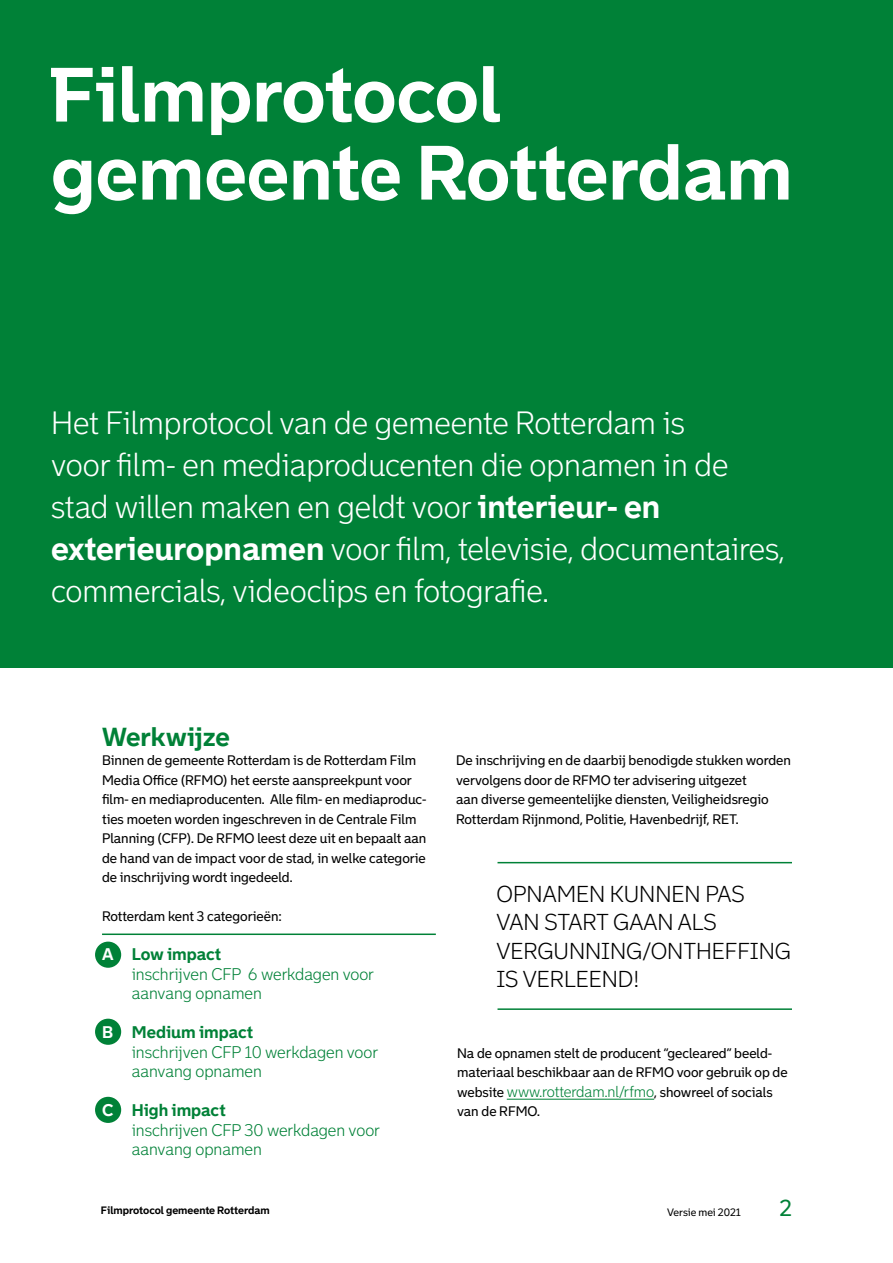
<style>
.page{position:relative;width:893px;height:1263px;background:#fff}
.page>*{position:absolute;margin:0;border:0;box-sizing:border-box;transform-origin:0 0}
.t1{font:75px/78px "Bolder Heading";color:#fff}
.t2{font:300 31.5px/42px "Bolder";color:#fff}
.t3{font:700 25.5px "Bolder";color:#008137}
.t4{font:300 22.5px/28.5px "Bolder";color:#000}
.t5{font:22.5px "Bolder";color:#008137}
.t6{font:300 16.5px/19.5px "Bolder";color:#008137}
.t7{font:13.5px/19.5px "Bolder";color:#000}
.t8{font:700 10.5px "Bolder";color:#000}
.t9{font:10.5px "Bolder";color:#000}
.s1{font-weight:700}
.s2{font-weight:700;color:#fff}
.s3{font-weight:300;font-size:15px;color:#008137}
</style>
<div class="page">
<div style="left:0;top:0;width:893px;height:668px;background:#008137"></div>
<div style="left:95px;top:941px;width:26px;height:27px;background:#008137;border-radius:50%"></div>
<div style="left:95px;top:1019px;width:26px;height:26px;background:#008137;border-radius:50%"></div>
<div style="left:95px;top:1097px;width:26px;height:26px;background:#008137;border-radius:50%"></div>
<hr style="left:507px;top:1099px;width:147px;height:1px;background:#008137">
<hr style="left:102px;top:933px;width:334px;height:2px;background:#008137">
<hr style="left:497px;top:862px;width:295px;height:1px;background:#008137">
<hr style="left:497px;top:1008px;width:295px;height:2px;background:#008137">
<h1 class="t1" style="left:51px;top:55px;width:743px">Filmprotocol gemeente Rotterdam</h1>
<p class="t2" style="left:51px;top:401px;width:735px">Het Filmprotocol van de gemeente Rotterdam is<br>voor film- en mediaproducenten die opnamen in de stad willen maken en geldt voor <span class="s1">interieur- en exterieuropnamen</span> voor film, televisie, documentaires, commercials, videoclips en fotografie.</p>
<h3 class="t3" style="left:102px;top:721px;width:129px">Werkwijze</h3>
<p class="t7" style="left:102px;top:750px;width:326px">Binnen de gemeente Rotterdam is de Rotterdam Film Media Office (RFMO) het eerste aanspreekpunt voor film- en mediaproducenten. Alle film- en mediaproduc&shy;ties moeten worden ingeschreven in de Centrale Film Planning (CFP). De RFMO leest deze uit en bepaalt aan de hand van de impact voor de stad, in welke categorie de inschrijving wordt ingedeeld.</p>
<p class="t7" style="left:102px;top:906px;width:181px">Rotterdam kent 3 categorieën:</p>
<p class="t6" style="left:132px;top:944px;width:244px;text-indent:-30px"><span class="s2">A</span> <span class="s1">Low impact<br></span>inschrijven CFP 6 werkdagen voor aanvang opnamen</p>
<p class="t6" style="left:132px;top:1022px;width:248px;text-indent:-30px"><span class="s2">B</span> <span class="s1">Medium impact<br></span>inschrijven CFP 10 werkdagen voor aanvang opnamen</p>
<p class="t6" style="left:132px;top:1100px;width:250px;text-indent:-30px"><span class="s2">C</span> <span class="s1">High impact<br></span>inschrijven CFP 30 werkdagen voor aanvang opnamen</p>
<p class="t7" style="left:456px;top:750px;width:336px">De inschrijving en de daarbij benodigde stukken worden vervolgens door de RFMO ter advisering uitgezet<br>aan diverse gemeentelijke diensten, Veiligheidsregio Rotterdam Rijnmond, Politie, Havenbedrijf, RET.</p>
<h3 class="t4" style="left:496px;top:879px;width:296px">OPNAMEN KUNNEN PAS<br>VAN START GAAN ALS<br>VERGUNNING/ONTHEFFING<br>IS VERLEEND!</h3>
<p class="t7" style="left:457px;top:1043px;width:332px">Na de opnamen stelt de producent “gecleared” beeld&shy;materiaal beschikbaar aan de RFMO voor gebruik op de website <span class="s3">www.rotterdam.nl/rfmo</span>, showreel of socials van de RFMO.</p>
<p class="t8" style="left:101px;top:1203px;width:170px">Filmprotocol gemeente Rotterdam</p>
<p class="t9" style="left:667px;top:1205px;width:75px">Versie mei 2021</p>
<h3 class="t5" style="left:779px;top:1194px;width:14px">2</h3>
</div>
